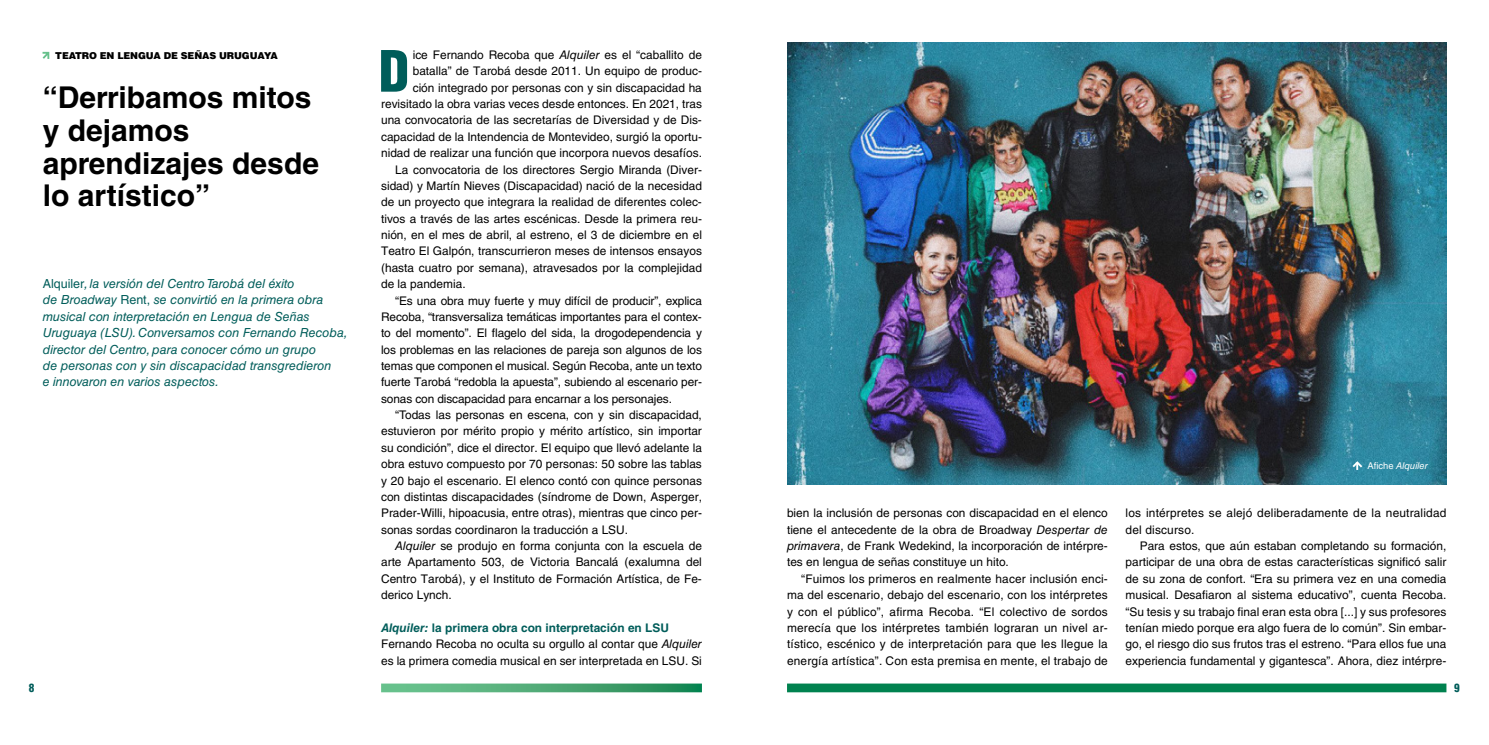
<style>
.page{position:relative;width:1489px;height:745px;background:#fff}
.page>*{position:absolute;margin:0;border:0;box-sizing:border-box;transform-origin:0 0}
.t1{font:900 condensed 55.5px "Helvetica LT Std";color:#005d5a}
.t2{font:700 30px/32.8px "Helvetica LT Std";color:#000}
.t3{font:italic 12.5px/16.4px "Helvetica LT Std";color:#005d5a}
.t4{font:11.88px/16.4px "Helvetica LT Std";color:#000;text-align:justify}
.t5{font:900 condensed 11.25px "Helvetica LT Std";color:#005d5a}
.t6{font:900 9.5px "Helvetica LT Std";letter-spacing:-.015em;color:#000}
.t7{font:italic 9.38px "Helvetica LT Std";color:#fff}
.s1{font-style:normal}
.s2{font-style:italic}
.s3{font-weight:700;font-style:italic;color:#005d5a}
.s4{font-weight:700;color:#005d5a}
</style>
<div class="page">
<svg style="left:381px;top:683px;width:321px;height:8px"></svg>
<div style="left:787px;top:683px;width:659px;height:8px;background:#00824f"></div>
<svg style="left:42px;top:51px;width:8px;height:8px"></svg>
<img style="left:787px;top:43px;width:659px;height:441px">
<svg style="left:1350px;top:459px;width:14px;height:10px"></svg>
<p class="t6" style="left:55px;top:49px;width:224px">TEATRO EN LENGUA DE SEÑAS URUGUAYA</p>
<h2 class="t2" style="left:43px;top:81px;width:278px">“Derribamos mitos y dejamos aprendizajes desde lo artístico”</h2>
<p class="t3" style="left:43px;top:275px;width:306px"><span class="s1">Alquiler</span>, la versión del Centro Tarobá del éxito<br>de Broadway <span class="s1">Rent,</span> se convirtió en la primera obra musical con interpretación en Lengua de Señas Uruguaya (LSU). Conversamos con Fernando Recoba, director del Centro, para conocer cómo un grupo<br>de personas con y sin discapacidad transgredieron<br>e innovaron en varios aspectos.</p>
<h1 class="t1" style="left:378px;top:36px;width:32px">D</h1>
<p class="t4" style="left:413px;top:46px;width:291px">ice Fernando Recoba que <span class="s2">Alquiler</span> es el “caballito de</p>
<p class="t4" style="left:413px;top:63px;width:291px">batalla” de Tarobá desde 2011. Un equipo de produc-</p>
<p class="t4" style="left:413px;top:79px;width:291px">ción integrado por personas con y sin discapacidad ha</p>
<p class="t4" style="left:381px;top:96px;width:322px">revisitado la obra varias veces desde entonces. En 2021, tras</p>
<p class="t4" style="left:381px;top:112px;width:322px">una convocatoria de las secretarías de Diversidad y de Dis-</p>
<p class="t4" style="left:381px;top:128px;width:322px">capacidad de la Intendencia de Montevideo, surgió la oportu-</p>
<p class="t4" style="left:381px;top:145px;width:322px">nidad de realizar una función que incorpora nuevos desafíos.</p>
<p class="t4" style="left:395px;top:161px;width:308px">La convocatoria de los directores Sergio Miranda (Diver-</p>
<p class="t4" style="left:381px;top:177px;width:322px">sidad) y Martín Nieves (Discapacidad) nació de la necesidad</p>
<p class="t4" style="left:381px;top:194px;width:322px">de un proyecto que integrara la realidad de diferentes colec-</p>
<p class="t4" style="left:381px;top:210px;width:322px">tivos a través de las artes escénicas. Desde la primera reu-</p>
<p class="t4" style="left:381px;top:226px;width:322px">nión, en el mes de abril, al estreno, el 3 de diciembre en el</p>
<p class="t4" style="left:381px;top:243px;width:322px">Teatro El Galpón, transcurrieron meses de intensos ensayos</p>
<p class="t4" style="left:381px;top:259px;width:322px">(hasta cuatro por semana), atravesados por la complejidad</p>
<p class="t4" style="left:381px;top:275px;width:86px">de la pandemia.</p>
<p class="t4" style="left:395px;top:292px;width:308px">“Es una obra muy fuerte y muy difícil de producir”, explica</p>
<p class="t4" style="left:381px;top:308px;width:322px">Recoba, “transversaliza temáticas importantes para el contex-</p>
<p class="t4" style="left:381px;top:324px;width:322px">to del momento”. El flagelo del sida, la drogodependencia y</p>
<p class="t4" style="left:381px;top:341px;width:322px">los problemas en las relaciones de pareja son algunos de los</p>
<p class="t4" style="left:381px;top:357px;width:322px">temas que componen el musical. Según Recoba, ante un texto</p>
<p class="t4" style="left:381px;top:374px;width:322px">fuerte Tarobá “redobla la apuesta”, subiendo al escenario per-</p>
<p class="t4" style="left:381px;top:390px;width:292px">sonas con discapacidad para encarnar a los personajes.</p>
<p class="t4" style="left:395px;top:406px;width:308px">“Todas las personas en escena, con y sin discapacidad,</p>
<p class="t4" style="left:381px;top:423px;width:322px">estuvieron por mérito propio y mérito artístico, sin importar</p>
<p class="t4" style="left:381px;top:439px;width:322px">su condición”, dice el director. El equipo que llevó adelante la</p>
<p class="t4" style="left:381px;top:455px;width:322px">obra estuvo compuesto por 70 personas: 50 sobre las tablas</p>
<p class="t4" style="left:381px;top:472px;width:322px">y 20 bajo el escenario. El elenco contó con quince personas</p>
<p class="t4" style="left:381px;top:488px;width:322px">con distintas discapacidades (síndrome de Down, Asperger,</p>
<p class="t4" style="left:381px;top:504px;width:322px">Prader-Willi, hipoacusia, entre otras), mientras que cinco per-</p>
<p class="t4" style="left:381px;top:521px;width:248px">sonas sordas coordinaron la traducción a LSU.</p>
<p class="t4" style="left:395px;top:537px;width:308px"><span class="s2">Alquiler</span> se produjo en forma conjunta con la escuela de</p>
<p class="t4" style="left:381px;top:553px;width:322px">arte Apartamento 503, de Victoria Bancalá (exalumna del</p>
<p class="t4" style="left:381px;top:570px;width:322px">Centro Tarobá), y el Instituto de Formación Artística, de Fe-</p>
<p class="t4" style="left:381px;top:586px;width:72px">derico Lynch.</p>
<p class="t4" style="left:381px;top:619px;width:322px;text-align:left"><span class="s3">Alquiler:</span> <span class="s4">la primera obra con interpretación en LSU<br></span>Fernando Recoba no oculta su orgullo al contar que <span class="s2">Alquiler </span>es la primera comedia musical en ser interpretada en LSU. Si</p>
<p class="t4" style="left:787px;top:504px;width:322px">bien la inclusión de personas con discapacidad en el elenco tiene el antecedente de la obra de Broadway <span class="s2">Despertar de primavera</span>, de Frank Wedekind, la incorporación de intérpre&shy;tes en lengua de señas constituye un hito.</p>
<p class="t4" style="left:787px;top:570px;width:322px;text-indent:14px">“Fuimos los primeros en realmente hacer inclusión enci&shy;ma del escenario, debajo del escenario, con los intérpretes y con el público”, afirma Recoba. “El colectivo de sordos merecía que los intérpretes también lograran un nivel ar&shy;tístico, escénico y de interpretación para que les llegue la energía artística”. Con esta premisa en mente, el trabajo de</p>
<p class="t7" style="left:1367px;top:460px;width:62px"><span class="s1">Afiche</span> Alquiler</p>
<p class="t4" style="left:1125px;top:504px;width:322px">los intérpretes se alejó deliberadamente de la neutralidad del discurso.</p>
<p class="t4" style="left:1125px;top:537px;width:322px;text-indent:14px">Para estos, que aún estaban completando su formación, participar de una obra de estas características significó salir de su zona de confort. “Era su primera vez en una comedia musical. Desafiaron al sistema educativo”, cuenta Recoba. “Su tesis y su trabajo final eran esta obra [...] y sus profesores tenían miedo porque era algo fuera de lo común”. Sin embar&shy;go, el riesgo dio sus frutos tras el estreno. “Para ellos fue una experiencia fundamental y gigantesca”. Ahora, diez intérpre-</p>
<p class="t5" style="left:29px;top:679px;width:7px">8</p>
<p class="t5" style="left:1453px;top:680px;width:7px">9</p>
</div>
